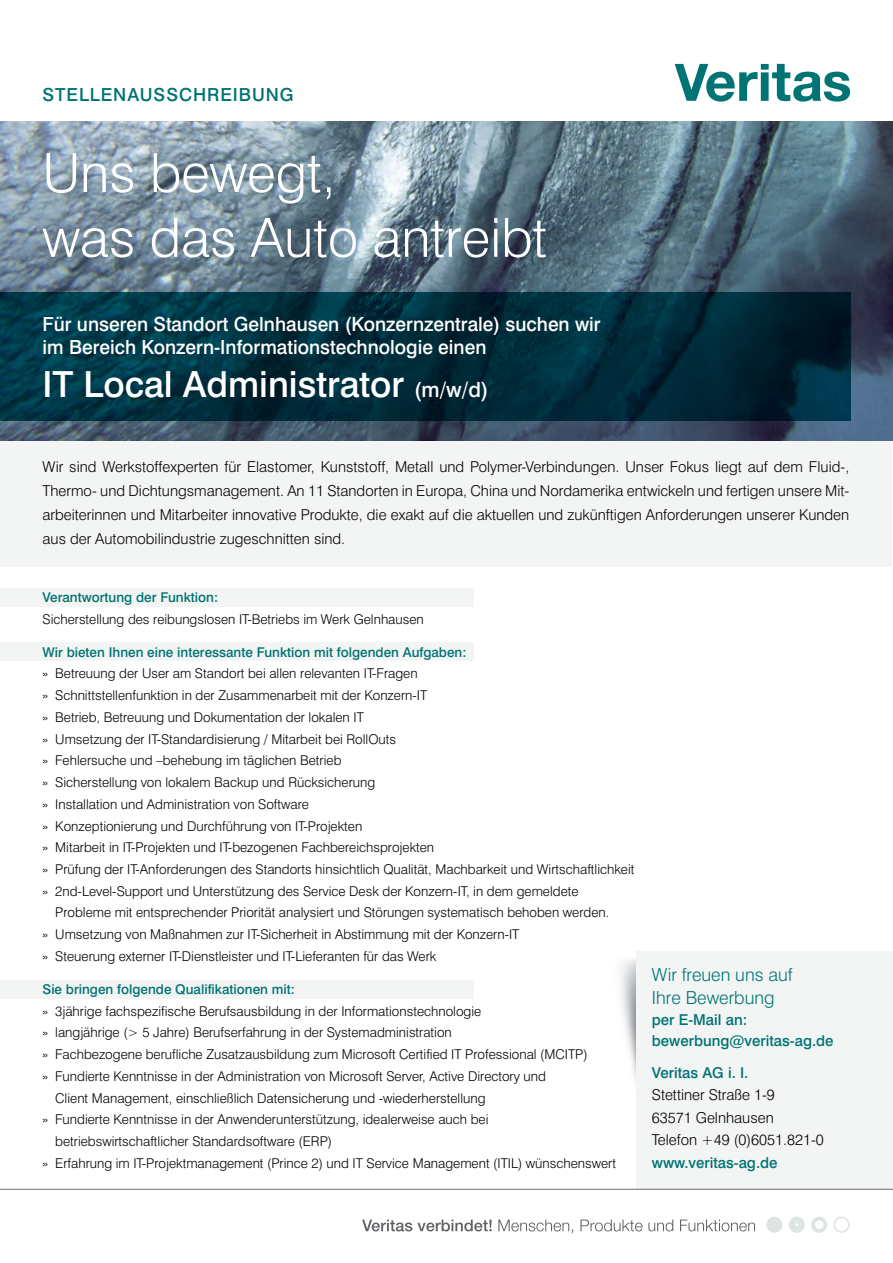
<style>
.page{position:relative;width:893px;height:1263px;background:#fff}
.page>*{position:absolute;margin:0;border:0;box-sizing:border-box;transform-origin:0 0}
.t1{font:300 54px/64.8px "Swiss 721";color:#fff}
.t2{font:500 36px "Swiss 721";color:#fff}
.t3{font:500 19.5px/23.4px "Swiss 721";color:#fff}
.t4{font:300 18px/22.5px "Swiss 721";color:#007373}
.t5{font:500 18px "Swiss 721";letter-spacing:.05em;color:#007373}
.t6{font:300 15px/24px "Swiss 721";color:#000}
.t7{font:500 15px/21px "Swiss 721";color:#007373}
.t8{font:300 13.5px "Swiss 721";color:#000}
.t9{font:500 13.5px "Swiss 721";color:#007373}
.s1{font-size:21px}
</style>
<div class="page">
<div style="left:0;top:980px;width:474px;height:18px;background:#f2f5f3"></div>
<div style="left:1px;top:440px;width:891px;height:127px;background:#f2f5f3"></div>
<div style="left:0;top:642px;width:474px;height:18px;background:#f2f5f3"></div>
<div style="left:0;top:588px;width:474px;height:19px;background:#f2f5f3"></div>
<img style="left:621px;top:957px;width:16px;height:138px">
<div style="left:637px;top:952px;width:256px;height:238px;background:#f2f5f3"></div>
<div style="left:766px;top:1216px;width:16px;height:17px;background:#dee5e1;border-radius:50%"></div>
<svg style="left:789px;top:1216px;width:16px;height:17px"></svg>
<svg style="left:811px;top:1216px;width:16px;height:17px"></svg>
<svg style="left:833px;top:1216px;width:17px;height:17px"></svg>
<svg style="left:362px;top:1219px;width:130px;height:12px"></svg>
<svg style="left:498px;top:1219px;width:75px;height:14px"></svg>
<svg style="left:580px;top:1219px;width:93px;height:12px"></svg>
<svg style="left:680px;top:1219px;width:75px;height:12px"></svg>
<svg style="left:675px;top:64px;width:175px;height:38px"></svg>
<hr style="left:0;top:1189px;width:893px;height:1px;background:#777678">
<img style="left:0;top:121px;width:893px;height:319px">
<svg style="left:0;top:292px;width:850px;height:129px"></svg>
<h3 class="t5" style="left:43px;top:84px;width:253px">STELLENAUSSCHREIBUNG</h3>
<h1 class="t1" style="left:43px;top:140px;width:506px">Uns bewegt,<br>was das Auto antreibt</h1>
<h3 class="t3" style="left:43px;top:312px;width:560px">Für unseren Standort Gelnhausen (Konzernzentrale) suchen wir im Bereich Konzern-Informationstechnologie einen</h3>
<h2 class="t2" style="left:43px;top:363px;width:447px">IT Local Administrator <span class="s1">(m/w/d)</span></h2>
<p class="t6" style="left:43px;top:454px;width:808px;text-align:justify">Wir sind Werkstoffexperten für Elastomer, Kunststoff, Metall und Polymer-Verbindungen. Unser Fokus liegt auf dem Fluid-, Thermo- und Dichtungsmanagement. An 11 Standorten in Europa, China und Nordamerika entwickeln und fertigen unsere Mit&shy;arbeiterinnen und Mitarbeiter innovative Produkte, die exakt auf die aktuellen und zukünftigen Anforderungen unserer Kunden aus der Automobilindustrie zugeschnitten sind.</p>
<p class="t9" style="left:43px;top:589px;width:177px">Verantwortung der Funktion:</p>
<p class="t8" style="left:43px;top:611px;width:383px">Sicherstellung des reibungslosen IT-Betriebs im Werk Gelnhausen</p>
<p class="t9" style="left:43px;top:644px;width:425px">Wir bieten Ihnen eine interessante Funktion mit folgenden Aufgaben:</p>
<p class="t8" style="left:43px;top:665px;width:377px">» Betreuung der User am Standort bei allen relevanten IT-Fragen</p>
<p class="t8" style="left:43px;top:687px;width:386px">» Schnittstellenfunktion in der Zusammenarbeit mit der Konzern-IT</p>
<p class="t8" style="left:43px;top:709px;width:323px">» Betrieb, Betreuung und Dokumentation der lokalen IT</p>
<p class="t8" style="left:43px;top:730px;width:355px">» Umsetzung der IT-Standardisierung / Mitarbeit bei RollOuts</p>
<p class="t8" style="left:43px;top:752px;width:300px">» Fehlersuche und –behebung im täglichen Betrieb</p>
<p class="t8" style="left:43px;top:774px;width:334px">» Sicherstellung von lokalem Backup und Rücksicherung</p>
<p class="t8" style="left:43px;top:796px;width:268px">» Installation und Administration von Software</p>
<p class="t8" style="left:43px;top:817px;width:321px">» Konzeptionierung und Durchführung von IT-Projekten</p>
<p class="t8" style="left:43px;top:839px;width:393px">» Mitarbeit in IT-Projekten und IT-bezogenen Fachbereichsprojekten</p>
<p class="t8" style="left:43px;top:861px;width:593px">» Prüfung der IT-Anforderungen des Standorts hinsichtlich Qualität, Machbarkeit und Wirtschaftlichkeit</p>
<p class="t8" style="left:43px;top:883px;width:538px">» 2nd-Level-Support und Unterstützung des Service Desk der Konzern-IT, in dem gemeldete</p>
<p class="t8" style="left:55px;top:904px;width:556px">Probleme mit entsprechender Priorität analysiert und Störungen systematisch behoben werden.</p>
<p class="t8" style="left:43px;top:926px;width:478px">» Umsetzung von Maßnahmen zur IT-Sicherheit in Abstimmung mit der Konzern-IT</p>
<p class="t8" style="left:43px;top:948px;width:395px">» Steuerung externer IT-Dienstleister und IT-Lieferanten für das Werk</p>
<p class="t9" style="left:43px;top:981px;width:254px">Sie bringen folgende Qualifikationen mit:</p>
<p class="t8" style="left:43px;top:1003px;width:440px">» 3jährige fachspezifische Berufsausbildung in der Informationstechnologie</p>
<p class="t8" style="left:43px;top:1024px;width:411px">» langjährige (&gt; 5 Jahre) Berufserfahrung in der Systemadministration</p>
<p class="t8" style="left:43px;top:1046px;width:547px">» Fachbezogene berufliche Zusatzausbildung zum Microsoft Certified IT Professional (MCITP)</p>
<p class="t8" style="left:43px;top:1068px;width:505px">» Fundierte Kenntnisse in der Administration von Microsoft Server, Active Directory und</p>
<p class="t8" style="left:55px;top:1089px;width:432px">Client Management, einschließlich Datensicherung und -wiederherstellung</p>
<p class="t8" style="left:43px;top:1111px;width:447px">» Fundierte Kenntnisse in der Anwenderunterstützung, idealerweise auch bei</p>
<p class="t8" style="left:55px;top:1133px;width:278px">betriebswirtschaftlicher Standardsoftware (ERP)</p>
<p class="t8" style="left:43px;top:1155px;width:575px">» Erfahrung im IT-Projektmanagement (Prince 2) und IT Service Management (ITIL) wünschenswert</p>
<h3 class="t4" style="left:652px;top:963px;width:142px">Wir freuen uns auf<br>Ihre Bewerbung</h3>
<p class="t7" style="left:652px;top:1009px;width:183px">per E-Mail an: bewerbung@veritas-ag.de</p>
<p class="t7" style="left:652px;top:1061px;width:98px">Veritas AG i. I.</p>
<p class="t6" style="left:652px;top:1083px;width:173px;line-height:22.5px">Stettiner Straße 1-9<br>63571 Gelnhausen<br>Telefon +49 (0)6051.821-0</p>
<p class="t7" style="left:652px;top:1151px;width:127px">www.veritas-ag.de</p>
</div>
